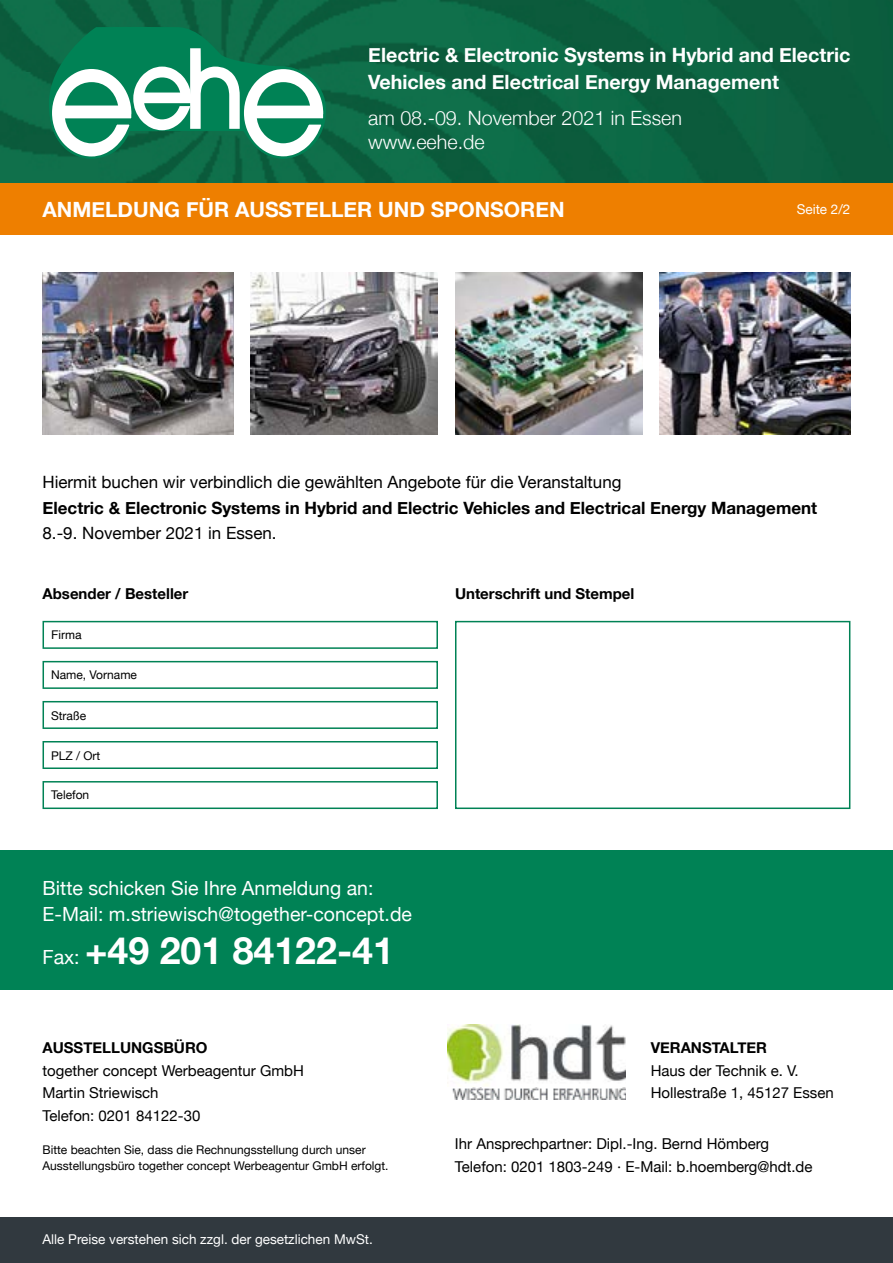
<style>
.page{position:relative;width:893px;height:1263px;background:#fff}
.page>*{position:absolute;margin:0;border:0;box-sizing:border-box;transform-origin:0 0}
.t1{font:700 37.5px "Helvetica Neue";color:#fff}
.t2{font:700 21px "Helvetica Neue";color:#fff}
.t3{font:700 19.65px/27.6px "Helvetica Neue";color:#fff}
.t4{font:300 19.65px/23.5px "Helvetica Neue";color:#fff}
.t5{font:19.5px/25.5px "Helvetica Neue";color:#fff}
.t6{font:16.95px "Helvetica Neue";color:#000}
.t7{font:700 16.95px "Helvetica Neue";color:#000}
.t8{font:15px/22.5px "Helvetica Neue";color:#000}
.t9{font:700 15px "Helvetica Neue";color:#000}
.t10{font:13.5px "Helvetica Neue";color:#fff}
.t11{font:12px/16.5px "Helvetica Neue";color:#000}
.t12{font:12px "Helvetica";color:#000}
.s1{font-weight:400;font-size:19.5px}
</style>
<div class="page">
<img style="left:0;top:0;width:893px;height:183px">
<div style="left:0;top:183px;width:893px;height:52px;background:#ee7f00"></div>
<div style="left:0;top:1217px;width:893px;height:46px;background:#31393f"></div>
<svg style="left:49px;top:27px;width:278px;height:133px"></svg>
<div style="left:455px;top:621px;width:395px;height:188px;background:#fff;border:2px solid #008255"></div>
<div style="left:43px;top:781px;width:395px;height:28px;background:#fff;border:2px solid #008255"></div>
<div style="left:43px;top:741px;width:395px;height:28px;background:#fff;border:2px solid #008255"></div>
<div style="left:43px;top:701px;width:395px;height:28px;background:#fff;border:2px solid #008255"></div>
<div style="left:43px;top:661px;width:395px;height:28px;background:#fff;border:2px solid #008255"></div>
<div style="left:43px;top:621px;width:395px;height:28px;background:#fff;border:2px solid #008255"></div>
<div style="left:0;top:850px;width:893px;height:140px;background:#008255"></div>
<img style="left:43px;top:272px;width:191px;height:163px">
<img style="left:659px;top:272px;width:191px;height:163px">
<img style="left:455px;top:272px;width:187px;height:163px">
<img style="left:251px;top:272px;width:187px;height:163px">
<img style="left:448px;top:1024px;width:178px;height:75px">
<h3 class="t3" style="left:368px;top:41px;width:484px">Electric &amp; Electronic Systems in Hybrid and Electric<br>Vehicles and Electrical Energy Management</h3>
<h3 class="t4" style="left:368px;top:105px;width:315px">am 08.-09. November 2021 in Essen www.eehe.de</h3>
<h2 class="t2" style="left:43px;top:193px;width:524px">ANMELDUNG FÜR AUSSTELLER UND SPONSOREN</h2>
<p class="t10" style="left:797px;top:199px;width:55px">Seite 2/2</p>
<p class="t6" style="left:43px;top:470px;width:581px">Hiermit buchen wir verbindlich die gewählten Angebote für die Veranstaltung</p>
<p class="t7" style="left:43px;top:494px;width:776px">Electric &amp; Electronic Systems in Hybrid and Electric Vehicles and Electrical Energy Management</p>
<p class="t6" style="left:43px;top:521px;width:236px">8.-9. November 2021 in Essen.</p>
<p class="t9" style="left:43px;top:581px;width:147px">Absender / Besteller</p>
<p class="t9" style="left:455px;top:581px;width:181px">Unterschrift und Stempel</p>
<p class="t12" style="left:51px;top:625px;width:32px">Firma</p>
<p class="t11" style="left:51px;top:667px;width:88px">Name, Vorname</p>
<p class="t11" style="left:51px;top:708px;width:37px">Straße</p>
<p class="t11" style="left:51px;top:748px;width:51px">PLZ / Ort</p>
<p class="t11" style="left:51px;top:787px;width:40px">Telefon</p>
<h3 class="t5" style="left:43px;top:876px;width:371px">Bitte schicken Sie Ihre Anmeldung an:<br>E-Mail: m.striewisch@together-concept.de</h3>
<h1 class="t1" style="left:43px;top:921px;width:353px"><span class="s1">Fax:</span> +49 201 84122-41</h1>
<p class="t9" style="left:43px;top:1036px;width:167px">AUSSTELLUNGSBÜRO</p>
<p class="t8" style="left:43px;top:1060px;width:263px">together concept Werbeagentur GmbH<br>Martin Striewisch<br>Telefon: 0201 84122-30</p>
<p class="t11" style="left:43px;top:1142px;width:348px">Bitte beachten Sie, dass die Rechnungsstellung durch unser<br>Ausstellungsbüro together concept Werbeagentur GmbH erfolgt.</p>
<p class="t8" style="left:455px;top:1133px;width:359px">Ihr Ansprechpartner: Dipl.-Ing. Bernd Hömberg<br>Telefon: 0201 1803-249 · E-Mail: b.hoemberg@hdt.de</p>
<p class="t9" style="left:651px;top:1036px;width:118px">VERANSTALTER</p>
<p class="t8" style="left:651px;top:1060px;width:185px">Haus der Technik e. V.<br>Hollestraße 1, 45127 Essen</p>
<p class="t10" style="left:43px;top:1229px;width:332px">Alle Preise verstehen sich zzgl. der gesetzlichen MwSt.</p>
</div>
